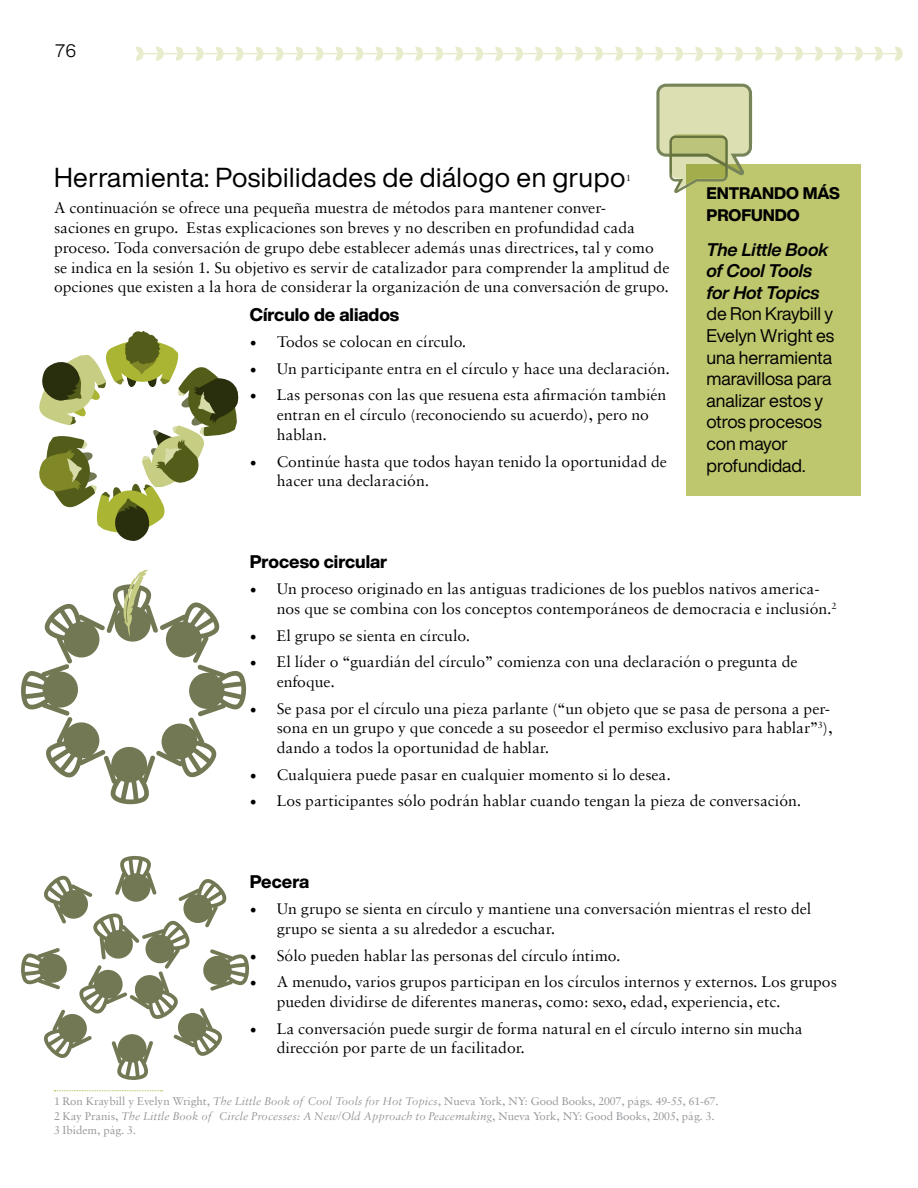
<style>
.page{position:relative;width:918px;height:1188px;background:#fff}
.page>*{position:absolute;margin:0;border:0;box-sizing:border-box;transform-origin:0 0}
.t1{font:27px "Helvetica Now Display";letter-spacing:.02em;color:#000}
.t2{font:18px/21.6px "Helvetica Now Display";color:#000}
.t3{font:800 18px "Helvetica Now Display";color:#000}
.t4{font:italic 700 18px/21.6px "Helvetica Now Display";color:#000}
.t5{font:16.5px/19.8px "Sabon";color:#000}
.t6{font:800 16.5px/21.6px "Helvetica Now Display";color:#000}
.t7{font:300 16.5px "Helvetica Now Micro";color:#000}
.t8{font:12px/14.4px "Sabon";color:#939598}
.t9{font:9.6px "Sabon";color:#000}
.s1{font-family:"Minion Pro";font-size:18px}
.s2{font-style:italic}
</style>
<div class="page">
<svg style="left:136px;top:46px;width:767px;height:15px"></svg>
<svg style="left:54px;top:1090px;width:109px;height:1px"></svg>
<svg style="left:39px;top:331px;width:200px;height:210px"></svg>
<svg style="left:21px;top:570px;width:226px;height:235px"></svg>
<svg style="left:21px;top:855px;width:229px;height:225px"></svg>
<div style="left:686px;top:164px;width:175px;height:332px;background:#bec66e"></div>
<svg style="left:656px;top:83px;width:97px;height:110px"></svg>
<p class="t7" style="left:54px;top:38px;width:25px">76</p>
<h1 class="t1" style="left:54px;top:158px;width:573px">Herramienta: Posibilidades de diálogo en grupo</h1>
<p class="t9" style="left:626px;top:172px;width:6px">1</p>
<p class="t5" style="left:54px;top:198px;width:617px">A continuación se ofrece una pequeña muestra de métodos para mantener conver-<br>saciones en grupo. Estas explicaciones son breves y no describen en profundidad cada proceso. Toda conversación de grupo debe establecer además unas directrices, tal y como se indica en la sesión 1. Su objetivo es servir de catalizador para comprender la amplitud de opciones que existen a la hora de considerar la organización de una conversación de grupo.</p>
<p class="t3" style="left:250px;top:302px;width:151px">Círculo de aliados</p>
<p class="t5" style="left:250px;top:332px;width:218px"><span class="s1">•</span> Todos se colocan en círculo.</p>
<p class="t5" style="left:250px;top:358px;width:422px"><span class="s1">•</span> Un participante entra en el círculo y hace una declaración.</p>
<p class="t5" style="left:277px;top:385px;width:391px;text-indent:-27px"><span class="s1">•</span> Las personas con las que resuena esta afirmación también entran en el círculo (reconociendo su acuerdo), pero no hablan.</p>
<p class="t5" style="left:277px;top:451px;width:392px;text-indent:-27px"><span class="s1">•</span> Continúe hasta que todos hayan tenido la oportunidad de hacer una declaración.</p>
<p class="t6" style="left:706px;top:182px;width:135px">ENTRANDO MÁS<br>PROFUNDO</p>
<p class="t4" style="left:706px;top:238px;width:124px">The Little Book of Cool Tools for Hot Topics</p>
<p class="t2" style="left:706px;top:303px;width:129px">de Ron Kraybill y<br>Evelyn Wright es una herramienta maravillosa para analizar estos y otros procesos con mayor profundidad.</p>
<p class="t3" style="left:250px;top:549px;width:139px">Proceso circular</p>
<p class="t5" style="left:277px;top:579px;width:561px;text-indent:-27px"><span class="s1">•</span> Un proceso originado en las antiguas tradiciones de los pueblos nativos america&shy;nos que se combina con los conceptos contemporáneos de democracia e inclusión.<sup>2</sup></p>
<p class="t5" style="left:250px;top:625px;width:222px"><span class="s1">•</span> El grupo se sienta en círculo.</p>
<p class="t5" style="left:277px;top:652px;width:522px;text-indent:-27px"><span class="s1">•</span> El líder o “guardián del círculo” comienza con una declaración o pregunta de enfoque.</p>
<p class="t5" style="left:277px;top:698px;width:557px;text-indent:-27px"><span class="s1">•</span> Se pasa por el círculo una pieza parlante (“un objeto que se pasa de persona a per&shy;sona en un grupo y que concede a su poseedor el permiso exclusivo para hablar”<sup>3</sup>), dando a todos la oportunidad de hablar.</p>
<p class="t5" style="left:250px;top:764px;width:423px"><span class="s1">•</span> Cualquiera puede pasar en cualquier momento si lo desea.</p>
<p class="t5" style="left:250px;top:791px;width:553px"><span class="s1">•</span> Los participantes sólo podrán hablar cuando tengan la pieza de conversación.</p>
<p class="t3" style="left:250px;top:869px;width:61px">Pecera</p>
<p class="t5" style="left:277px;top:899px;width:536px;text-indent:-27px"><span class="s1">•</span> Un grupo se sienta en círculo y mantiene una conversación mientras el resto del grupo se sienta a su alrededor a escuchar.</p>
<p class="t5" style="left:250px;top:945px;width:372px"><span class="s1">•</span> Sólo pueden hablar las personas del círculo íntimo.</p>
<p class="t5" style="left:277px;top:972px;width:562px;text-indent:-27px"><span class="s1">•</span> A menudo, varios grupos participan en los círculos internos y externos. Los grupos pueden dividirse de diferentes maneras, como: sexo, edad, experiencia, etc.</p>
<p class="t5" style="left:277px;top:1018px;width:527px;text-indent:-27px"><span class="s1">•</span> La conversación puede surgir de forma natural en el círculo interno sin mucha dirección por parte de un facilitador.</p>
<p class="t8" style="left:54px;top:1094px;width:666px">1 Ron Kraybill y Evelyn Wright, <span class="s2">The Little Book of Cool Tools for Hot Topics</span>, Nueva York, NY: Good Books, 2007, págs. 49-55, 61-67.<br>2 Kay Pranis, <span class="s2">The Little Book of Circle Processes: A New/Old Approach to Peacemaking</span>, Nueva York, NY: Good Books, 2005, pág. 3.<br>3 Ibídem, pág. 3.</p>
</div>
